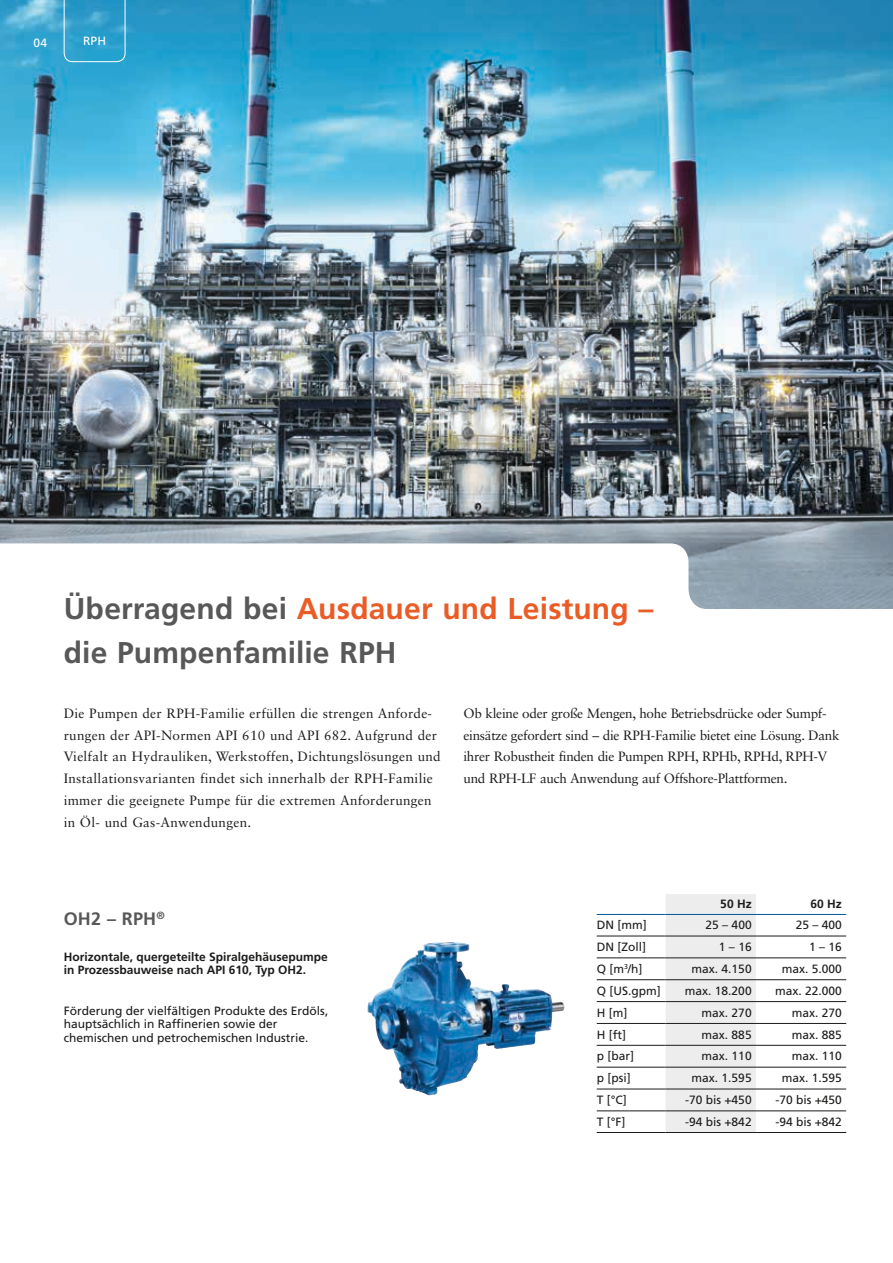
<style>
.page{position:relative;width:893px;height:1263px;background:#fff}
.page>*{position:absolute;margin:0;border:0;box-sizing:border-box;transform-origin:0 0}
.t1{font:700 30px/43.7px "Frutiger LT Pro";letter-spacing:.005em;color:#585858}
.t2{font:700 18px "Frutiger LT Pro";letter-spacing:.01em;color:#585858}
.t3{font:13.5px/21.9px "Sabon LT Std";letter-spacing:.02em;color:#1c1c1b}
.t4{font:13.5px/21.9px "Sabon LT Std";letter-spacing:-.02em;color:#1c1c1b}
.t5{font:12px/13.5px "Frutiger LT Pro";color:#1c1c1b}
.t6{font:700 12px/13.5px "Frutiger LT Pro";color:#1c1c1b}
.t7{font:12px "Frutiger LT Pro";color:#fff}
.s1{color:#ea5c26}
</style>
<div class="page">
<img style="left:0;top:0;width:893px;height:609px">
<img style="left:367px;top:942px;width:198px;height:153px">
<svg style="left:64px;top:0;width:61px;height:62px"></svg>
<div style="left:666px;top:894px;width:90px;height:238px;background:#ededee"></div>
<hr style="left:597px;top:1001px;width:69px;height:1px;background:#1c1c1b">
<hr style="left:666px;top:1001px;width:90px;height:1px;background:#1c1c1b">
<hr style="left:756px;top:1001px;width:90px;height:1px;background:#1c1c1b">
<hr style="left:597px;top:979px;width:69px;height:1px;background:#1c1c1b">
<hr style="left:666px;top:979px;width:90px;height:1px;background:#1c1c1b">
<hr style="left:756px;top:979px;width:90px;height:1px;background:#1c1c1b">
<hr style="left:597px;top:936px;width:69px;height:1px;background:#1c1c1b">
<hr style="left:666px;top:936px;width:90px;height:1px;background:#1c1c1b">
<hr style="left:756px;top:936px;width:90px;height:1px;background:#1c1c1b">
<hr style="left:597px;top:957px;width:69px;height:1px;background:#1c1c1b">
<hr style="left:666px;top:957px;width:90px;height:1px;background:#1c1c1b">
<hr style="left:756px;top:957px;width:90px;height:1px;background:#1c1c1b">
<hr style="left:597px;top:1023px;width:69px;height:1px;background:#1c1c1b">
<hr style="left:666px;top:1023px;width:90px;height:1px;background:#1c1c1b">
<hr style="left:756px;top:1023px;width:90px;height:1px;background:#1c1c1b">
<hr style="left:597px;top:1045px;width:69px;height:1px;background:#1c1c1b">
<hr style="left:666px;top:1045px;width:90px;height:1px;background:#1c1c1b">
<hr style="left:756px;top:1045px;width:90px;height:1px;background:#1c1c1b">
<hr style="left:597px;top:1067px;width:69px;height:1px;background:#1c1c1b">
<hr style="left:666px;top:1067px;width:90px;height:1px;background:#1c1c1b">
<hr style="left:756px;top:1067px;width:90px;height:1px;background:#1c1c1b">
<hr style="left:597px;top:1089px;width:69px;height:1px;background:#1c1c1b">
<hr style="left:666px;top:1089px;width:90px;height:1px;background:#1c1c1b">
<hr style="left:756px;top:1089px;width:90px;height:1px;background:#1c1c1b">
<hr style="left:597px;top:1110px;width:69px;height:1px;background:#1c1c1b">
<hr style="left:666px;top:1110px;width:90px;height:1px;background:#1c1c1b">
<hr style="left:756px;top:1110px;width:90px;height:1px;background:#1c1c1b">
<hr style="left:597px;top:1132px;width:69px;height:1px;background:#1c1c1b">
<hr style="left:666px;top:1132px;width:90px;height:1px;background:#1c1c1b">
<hr style="left:756px;top:1132px;width:90px;height:1px;background:#1c1c1b">
<hr style="left:597px;top:914px;width:69px;height:1px;background:#00589a">
<hr style="left:666px;top:914px;width:90px;height:1px;background:#00589a">
<hr style="left:756px;top:914px;width:90px;height:1px;background:#00589a">
<p class="t7" style="left:34px;top:36px;width:15px">04</p>
<p class="t7" style="left:83px;top:34px;width:24px">RPH</p>
<h1 class="t1" style="left:64px;top:587px;width:591px">Überragend bei <span class="s1">Ausdauer und Leistung – </span>die Pumpenfamilie RPH</h1>
<p class="t3" style="left:64px;top:702px;width:378px">Die Pumpen der RPH-Familie erfüllen die strengen Anforde&shy;rungen der API-Normen API 610 und API 682. Aufgrund der Vielfalt an Hydrauliken, Werkstoffen, Dichtungslösungen und Installationsvarianten findet sich innerhalb der RPH-Familie immer die geeignete Pumpe für die extremen Anforderungen in Öl- und Gas-Anwendungen.</p>
<p class="t4" style="left:463px;top:702px;width:378px">Ob kleine oder große Mengen, hohe Betriebsdrücke oder Sumpf&shy;einsätze gefordert sind – die RPH-Familie bietet eine Lösung. Dank ihrer Robustheit finden die Pumpen RPH, RPHb, RPHd, RPH-V und RPH-LF auch Anwendung auf Offshore-Plattformen.</p>
<h2 class="t2" style="left:64px;top:908px;width:103px">OH2 – RPH<sup>®</sup></h2>
<p class="t6" style="left:64px;top:950px;width:266px">Horizontale, quergeteilte Spiralgehäusepumpe in Prozessbauweise nach API 610, Typ OH2.</p>
<p class="t5" style="left:64px;top:1004px;width:266px">Förderung der vielfältigen Produkte des Erdöls, hauptsächlich in Raffinerien sowie der chemischen und petrochemischen Industrie.</p>
<p class="t6" style="left:720px;top:897px;width:33px">50 Hz</p>
<p class="t6" style="left:811px;top:897px;width:33px">60 Hz</p>
<p class="t5" style="left:597px;top:918px;width:51px">DN [mm]</p>
<p class="t5" style="left:706px;top:918px;width:48px">25 – 400</p>
<p class="t5" style="left:796px;top:918px;width:48px">25 – 400</p>
<p class="t5" style="left:597px;top:940px;width:51px">DN [Zoll]</p>
<p class="t5" style="left:719px;top:940px;width:34px">1 – 16</p>
<p class="t5" style="left:809px;top:940px;width:34px">1 – 16</p>
<p class="t5" style="left:597px;top:962px;width:47px">Q [m<sup>3</sup>/h]</p>
<p class="t5" style="left:692px;top:962px;width:62px">max. 4.150</p>
<p class="t5" style="left:782px;top:962px;width:62px">max. 5.000</p>
<p class="t5" style="left:597px;top:984px;width:65px">Q [US.gpm]</p>
<p class="t5" style="left:685px;top:984px;width:68px">max. 18.200</p>
<p class="t5" style="left:775px;top:984px;width:68px">max. 22.000</p>
<p class="t5" style="left:597px;top:1006px;width:32px">H [m]</p>
<p class="t5" style="left:702px;top:1006px;width:52px">max. 270</p>
<p class="t5" style="left:792px;top:1006px;width:52px">max. 270</p>
<p class="t5" style="left:597px;top:1028px;width:31px">H [ft]</p>
<p class="t5" style="left:702px;top:1028px;width:52px">max. 885</p>
<p class="t5" style="left:792px;top:1028px;width:52px">max. 885</p>
<p class="t5" style="left:597px;top:1049px;width:39px">p [bar]</p>
<p class="t5" style="left:702px;top:1049px;width:52px">max. 110</p>
<p class="t5" style="left:792px;top:1049px;width:52px">max. 110</p>
<p class="t5" style="left:597px;top:1071px;width:35px">p [psi]</p>
<p class="t5" style="left:692px;top:1071px;width:62px">max. 1.595</p>
<p class="t5" style="left:782px;top:1071px;width:62px">max. 1.595</p>
<p class="t5" style="left:597px;top:1093px;width:32px">T [°C]</p>
<p class="t5" style="left:685px;top:1093px;width:68px">-70 bis +450</p>
<p class="t5" style="left:775px;top:1093px;width:68px">-70 bis +450</p>
<p class="t5" style="left:597px;top:1115px;width:30px">T [°F]</p>
<p class="t5" style="left:685px;top:1115px;width:68px">-94 bis +842</p>
<p class="t5" style="left:775px;top:1115px;width:68px">-94 bis +842</p>
</div>
